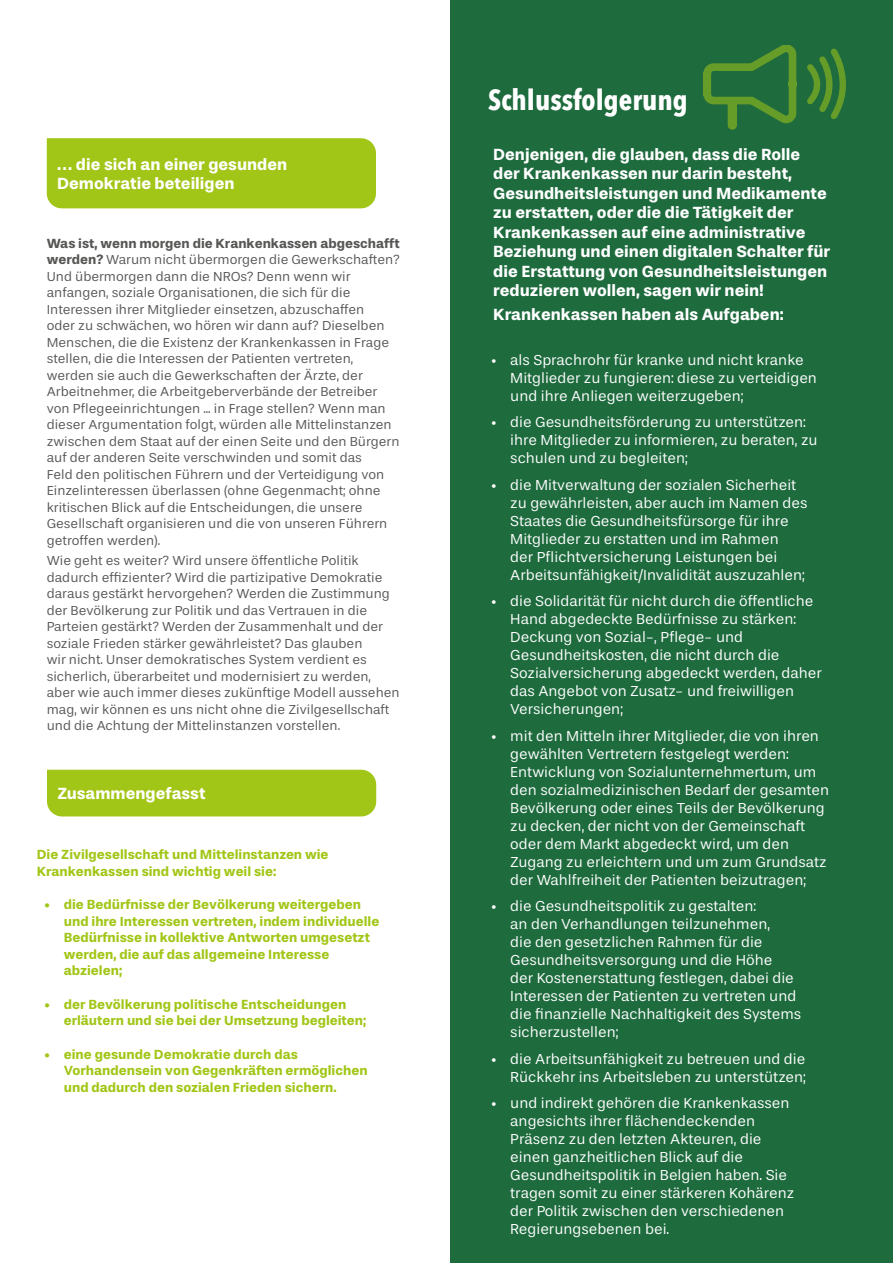
<style>
.page{position:relative;width:893px;height:1263px;background:#fff}
.page>*{position:absolute;margin:0;border:0;box-sizing:border-box;transform-origin:0 0}
.t1{font:700 28.5px "Avenir Next Condensed";color:#fff}
.t2{font:700 16.5px/19.5px "Stevie Sans";color:#fff}
.t3{font:15px/18px "Stevie Sans";color:#fff}
.t4{font:13.5px/16.5px "Stevie Sans";color:#575756}
.t5{font:700 13.5px/16.5px "Stevie Sans";color:#a2c617}
.s1{font-weight:700}
</style>
<div class="page">
<div style="left:451px;top:0;width:442px;height:1263px;background:#1e6b3e"></div>
<div style="left:47px;top:138px;width:329px;height:70px;background:#a2c617"></div>
<div style="left:47px;top:770px;width:329px;height:46px;background:#a2c617"></div>
<svg style="left:703px;top:45px;width:143px;height:81px"></svg>
<div style="left:728px;top:99px;width:8px;height:30px;background:#669c28;border-radius:4px"></div>
<div style="left:728px;top:98px;width:9px;height:32px;border:2px solid #a2c617;border-radius:4px"></div>
<p class="t2" style="left:57px;top:154px;width:232px">… die sich an einer gesunden<br>Demokratie beteiligen</p>
<p class="t4" style="left:47px;top:235px;width:354px"><span class="s1">Was ist, wenn morgen die Krankenkassen abgeschafft werden?</span> Warum nicht übermorgen die Gewerkschaften?<br>Und übermorgen dann die NROs? Denn wenn wir anfangen, soziale Organisationen, die sich für die Interessen ihrer Mitglieder einsetzen, abzuschaffen<br>oder zu schwächen, wo hören wir dann auf? Dieselben Menschen, die die Existenz der Krankenkassen in Frage stellen, die die Interessen der Patienten vertreten, werden sie auch die Gewerkschaften der Ärzte, der Arbeitnehmer, die Arbeitgeberverbände der Betreiber von Pflegeeinrichtungen ... in Frage stellen? Wenn man dieser Argumentation folgt, würden alle Mittelinstanzen zwischen dem Staat auf der einen Seite und den Bürgern auf der anderen Seite verschwinden und somit das<br>Feld den politischen Führern und der Verteidigung von Einzelinteressen überlassen (ohne Gegenmacht; ohne kritischen Blick auf die Entscheidungen, die unsere Gesellschaft organisieren und die von unseren Führern getroffen werden).</p>
<p class="t4" style="left:47px;top:553px;width:354px">Wie geht es weiter? Wird unsere öffentliche Politik dadurch effizienter? Wird die partizipative Demokratie daraus gestärkt hervorgehen? Werden die Zustimmung der Bevölkerung zur Politik und das Vertrauen in die Parteien gestärkt? Werden der Zusammenhalt und der soziale Frieden stärker gewährleistet? Das glauben<br>wir nicht. Unser demokratisches System verdient es sicherlich, überarbeitet und modernisiert zu werden, aber wie auch immer dieses zukünftige Modell aussehen mag, wir können es uns nicht ohne die Zivilgesellschaft und die Achtung der Mittelinstanzen vorstellen.</p>
<p class="t2" style="left:57px;top:784px;width:149px">Zusammengefasst</p>
<p class="t5" style="left:37px;top:846px;width:293px">Die Zivilgesellschaft und Mittelinstanzen wie<br>Krankenkassen sind wichtig weil sie:</p>
<p class="t5" style="left:64px;top:896px;width:317px;text-indent:-19px">• die Bedürfnisse der Bevölkerung weitergeben und ihre Interessen vertreten, indem individuelle Bedürfnisse in kollektive Antworten umgesetzt werden, die auf das allgemeine Interesse abzielen;</p>
<p class="t5" style="left:64px;top:996px;width:304px;text-indent:-19px">• der Bevölkerung politische Entscheidungen erläutern und sie bei der Umsetzung begleiten;</p>
<p class="t5" style="left:64px;top:1046px;width:305px;text-indent:-19px">• eine gesunde Demokratie durch das<br>Vorhandensein von Gegenkräften ermöglichen und dadurch den sozialen Frieden sichern.</p>
<h1 class="t1" style="left:488px;top:82px;width:201px">Schlussfolgerung</h1>
<p class="t2" style="left:493px;top:144px;width:338px">Denjenigen, die glauben, dass die Rolle der Krankenkassen nur darin besteht, Gesundheitsleistungen und Medikamente zu erstatten, oder die die Tätigkeit der Krankenkassen auf eine administrative Beziehung und einen digitalen Schalter für die Erstattung von Gesundheitsleistungen reduzieren wollen, sagen wir nein!</p>
<p class="t2" style="left:493px;top:305px;width:292px">Krankenkassen haben als Aufgaben:</p>
<p class="t3" style="left:510px;top:351px;width:308px;text-indent:-19px">• als Sprachrohr für kranke und nicht kranke<br>Mitglieder zu fungieren: diese zu verteidigen und ihre Anliegen weiterzugeben;</p>
<p class="t3" style="left:510px;top:413px;width:309px;text-indent:-19px">• die Gesundheitsförderung zu unterstützen: ihre Mitglieder zu informieren, zu beraten, zu schulen und zu begleiten;</p>
<p class="t3" style="left:510px;top:476px;width:299px;text-indent:-19px">• die Mitverwaltung der sozialen Sicherheit zu gewährleisten, aber auch im Namen des Staates die Gesundheitsfürsorge für ihre Mitglieder zu erstatten und im Rahmen<br>der Pflichtversicherung Leistungen bei Arbeitsunfähigkeit/Invalidität auszuzahlen;</p>
<p class="t3" style="left:510px;top:592px;width:313px;text-indent:-19px">• die Solidarität für nicht durch die öffentliche Hand abgedeckte Bedürfnisse zu stärken:<br>Deckung von Sozial-, Pflege- und Gesundheitskosten, die nicht durch die Sozialversicherung abgedeckt werden, daher das Angebot von Zusatz- und freiwilligen Versicherungen;</p>
<p class="t3" style="left:510px;top:727px;width:320px;text-indent:-19px">• mit den Mitteln ihrer Mitglieder, die von ihren gewählten Vertretern festgelegt werden:<br>Entwicklung von Sozialunternehmertum, um den sozialmedizinischen Bedarf der gesamten Bevölkerung oder eines Teils der Bevölkerung zu decken, der nicht von der Gemeinschaft oder dem Markt abgedeckt wird, um den Zugang zu erleichtern und um zum Grundsatz der Wahlfreiheit der Patienten beizutragen;</p>
<p class="t3" style="left:510px;top:897px;width:293px;text-indent:-19px">• die Gesundheitspolitik zu gestalten:<br>an den Verhandlungen teilzunehmen,<br>die den gesetzlichen Rahmen für die Gesundheitsversorgung und die Höhe<br>der Kostenerstattung festlegen, dabei die Interessen der Patienten zu vertreten und die finanzielle Nachhaltigkeit des Systems sicherzustellen;</p>
<p class="t3" style="left:491px;top:1050px;width:316px;text-align:right">• die Arbeitsunfähigkeit zu betreuen und die<br>Rückkehr ins Arbeitsleben zu unterstützen;</p>
<p class="t3" style="left:510px;top:1094px;width:285px;text-indent:-19px">• und indirekt gehören die Krankenkassen angesichts ihrer flächendeckenden Präsenz zu den letzten Akteuren, die einen ganzheitlichen Blick auf die Gesundheitspolitik in Belgien haben. Sie tragen somit zu einer stärkeren Kohärenz der Politik zwischen den verschiedenen Regierungsebenen bei.</p>
</div>
